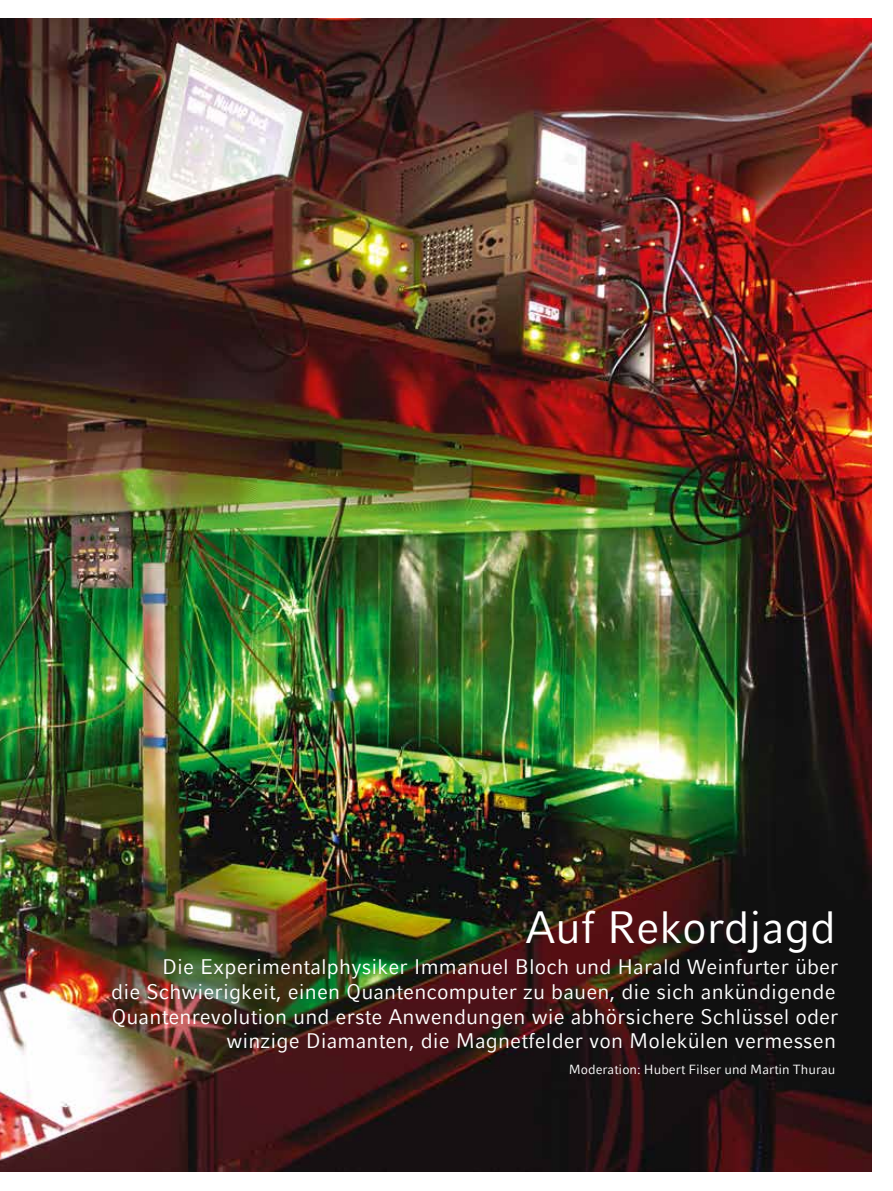
<style>
.page{position:relative;width:893px;height:1191px;background:#fff}
.page>*{position:absolute;margin:0;border:0;box-sizing:border-box;transform-origin:0 0}
.t1{font:45px "LMU Compatil Fact";letter-spacing:-.005em;color:#fff}
.t2{font:21px/24.8px "LMU Compatil Fact";letter-spacing:.005em;color:#fff;text-align:right}
.t3{font:13.2px "LMU Compatil Fact";color:#fff}
</style>
<div class="page">
<img style="left:0;top:18px;width:872px;height:1153px">
<h1 class="t1" style="left:526px;top:901px;width:312px">Auf Rekordjagd</h1>
<p class="t2" style="left:111px;top:954px;width:729px">Die Experimentalphysiker Immanuel Bloch und Harald Weinfurter über<br>die Schwierigkeit, einen Quantencomputer zu bauen, die sich ankündigende Quantenrevolution und erste Anwendungen wie abhörsichere Schlüssel oder winzige Diamanten, die Magnetfelder von Molekülen vermessen</p>
<p class="t3" style="left:569px;top:1061px;width:268px">Moderation: Hubert Filser und Martin Thurau</p>
</div>
